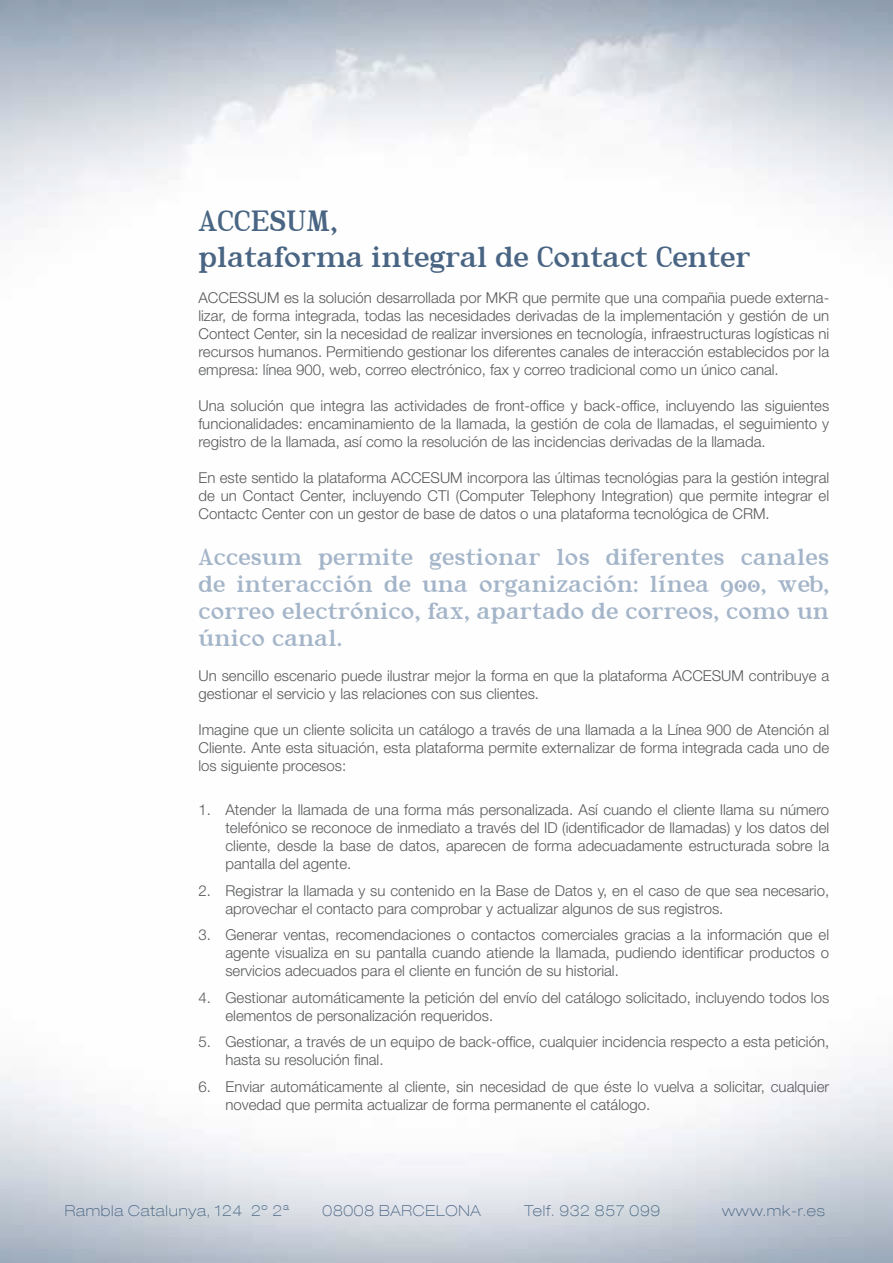
<style>
.page{position:relative;width:893px;height:1263px;background:#fff}
.page>*{position:absolute;margin:0;border:0;box-sizing:border-box;transform-origin:0 0}
.t1{font:30px/36px "River Avenue";color:#496583}
.t2{font:24px/27px "River Avenue";letter-spacing:.01em;color:#a4b5c9;text-align:justify}
.t3{font:300 15px/18px "Helvetica Neue";color:#58595b;text-align:justify}
.t4{font:100 expanded 15px "Helvetica 33";letter-spacing:.05em;color:#496583}
</style>
<div class="page">
<h1 class="t1" style="left:198px;top:202px;width:553px">ACCESUM,<br>plataforma integral de Contact Center</h1>
<p class="t3" style="left:198px;top:288px;width:632px">ACCESSUM es la solución desarrollada por MKR que permite que una compañia puede externa&shy;lizar, de forma integrada, todas las necesidades derivadas de la implementación y gestión de un Contect Center, sin la necesidad de realizar inversiones en tecnología, infraestructuras logísticas ni recursos humanos. Permitiendo gestionar los diferentes canales de interacción establecidos por la empresa: línea 900, web, correo electrónico, fax y correo tradicional como un único canal.</p>
<p class="t3" style="left:198px;top:396px;width:632px">Una solución que integra las actividades de front-office y back-office, incluyendo las siguientes funcionalidades: encaminamiento de la llamada, la gestión de cola de llamadas, el seguimiento y registro de la llamada, así como la resolución de las incidencias derivadas de la llamada.</p>
<p class="t3" style="left:198px;top:468px;width:632px">En este sentido la plataforma ACCESUM incorpora las últimas tecnológias para la gestión integral de un Contact Center, incluyendo CTI (Computer Telephony Integration) que permite integrar el Contactc Center con un gestor de base de datos o una plataforma tecnológica de CRM.</p>
<h2 class="t2" style="left:198px;top:544px;width:632px">Accesum permite gestionar los diferentes canales de interacción de una organización: línea 900, web, correo electrónico, fax, apartado de correos, como un único canal.</h2>
<p class="t3" style="left:198px;top:666px;width:632px">Un sencillo escenario puede ilustrar mejor la forma en que la plataforma ACCESUM contribuye a gestionar el servicio y las relaciones con sus clientes.</p>
<p class="t3" style="left:198px;top:720px;width:632px">Imagine que un cliente solicita un catálogo a través de una llamada a la Línea 900 de Atención al Cliente. Ante esta situación, esta plataforma permite externalizar de forma integrada cada uno de los siguiente procesos:</p>
<p class="t3" style="left:225px;top:800px;width:605px;text-indent:-27px">1. Atender la llamada de una forma más personalizada. Así cuando el cliente llama su número telefónico se reconoce de inmediato a través del ID (identificador de llamadas) y los datos del cliente, desde la base de datos, aparecen de forma adecuadamente estructurada sobre la pantalla del agente.</p>
<p class="t3" style="left:225px;top:881px;width:605px;text-indent:-27px">2. Registrar la llamada y su contenido en la Base de Datos y, en el caso de que sea necesario, aprovechar el contacto para comprobar y actualizar algunos de sus registros.</p>
<p class="t3" style="left:225px;top:925px;width:605px;text-indent:-27px">3. Generar ventas, recomendaciones o contactos comerciales gracias a la información que el agente visualiza en su pantalla cuando atiende la llamada, pudiendo identificar productos o servicios adecuados para el cliente en función de su historial.</p>
<p class="t3" style="left:225px;top:988px;width:605px;text-indent:-27px">4. Gestionar automáticamente la petición del envío del catálogo solicitado, incluyendo todos los elementos de personalización requeridos.</p>
<p class="t3" style="left:225px;top:1032px;width:605px;text-indent:-27px">5. Gestionar, a través de un equipo de back-office, cualquier incidencia respecto a esta petición, hasta su resolución final.</p>
<p class="t3" style="left:225px;top:1077px;width:605px;text-indent:-27px">6. Enviar automáticamente al cliente, sin necesidad de que éste lo vuelva a solicitar, cualquier novedad que permita actualizar de forma permanente el catálogo.</p>
<p class="t4" style="left:65px;top:1202px;width:226px">Rambla Catalunya, 124 2º 2ª</p>
<p class="t4" style="left:323px;top:1202px;width:160px">08008 BARCELONA</p>
<p class="t4" style="left:525px;top:1202px;width:137px">Telf. 932 857 099</p>
<p class="t4" style="left:722px;top:1202px;width:104px">www.mk-r.es</p>
</div>
